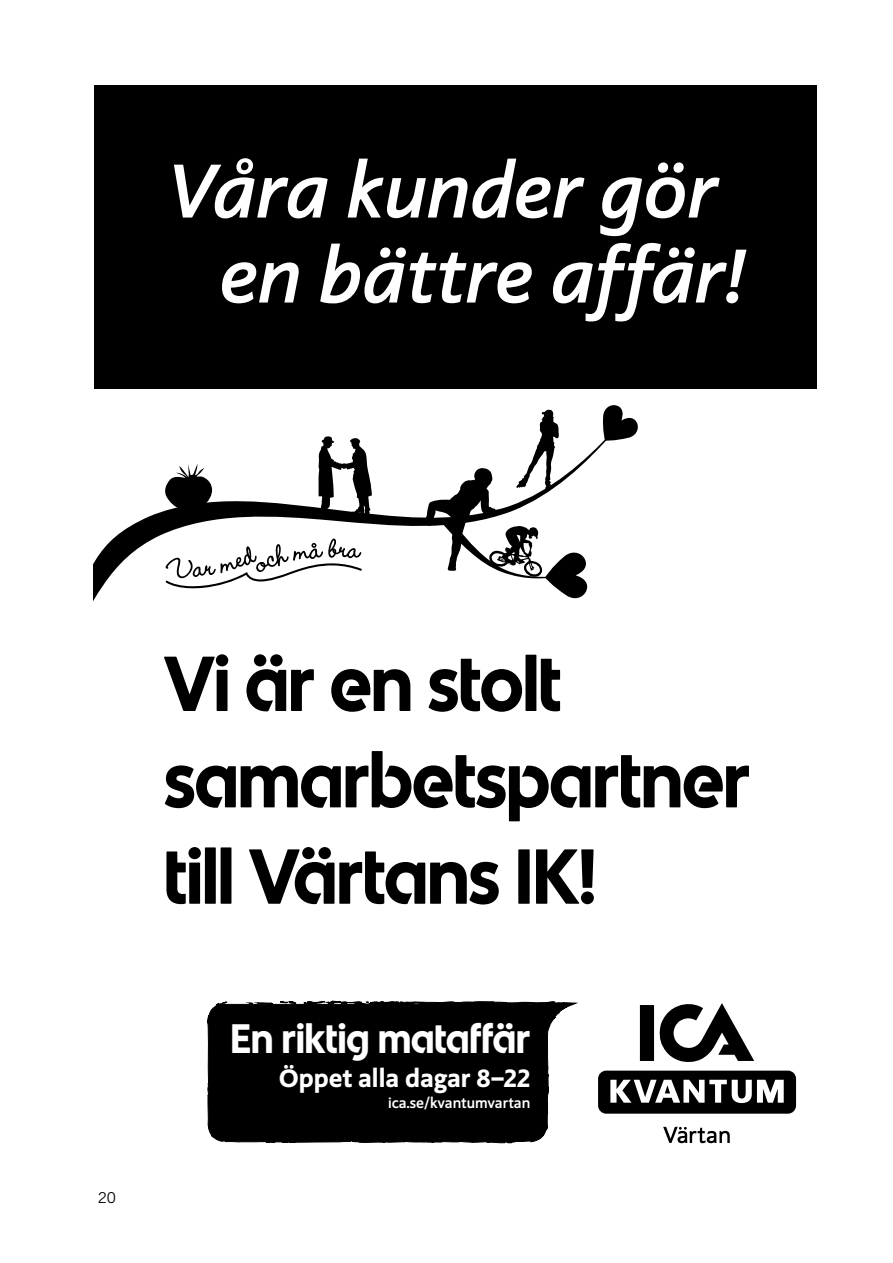
<style>
.page{position:relative;width:893px;height:1263px;background:#fff}
.page>*{position:absolute;margin:0;border:0;box-sizing:border-box;transform-origin:0 0}
.t1{font:700 77.7px/96.3px "ICA Rubrik";letter-spacing:-.01em;color:#000}
.t2{font:italic 700 75.6px/84.9px "ICA Text";color:#fff}
.t3{font:700 41.1px "ICA Rubrik";color:#fff}
.t4{font:900 24.75px "ICA Text";color:#fff}
.t5{font:15px "Trade Gothic";color:#000}
.t6{font:700 14.55px "ICA Text";color:#fff}
</style>
<div class="page">
<svg style="left:640px;top:1003px;width:114px;height:59px"></svg>
<div style="left:598px;top:1070px;width:198px;height:44px;background:#000;border-radius:8px"></div>
<svg style="left:610px;top:1080px;width:174px;height:23px"></svg>
<svg style="left:663px;top:1127px;width:67px;height:16px"></svg>
<svg style="left:207px;top:1001px;width:371px;height:143px;background:#181818"></svg>
<svg style="left:249px;top:1000px;width:169px;height:5px"></svg>
<svg style="left:434px;top:1001px;width:29px;height:4px"></svg>
<svg style="left:215px;top:1001px;width:13px;height:5px"></svg>
<div style="left:94px;top:85px;width:722px;height:303px;background:#000"></div>
<svg style="left:94px;top:441px;width:512px;height:159px"></svg>
<svg style="left:163px;top:464px;width:50px;height:47px"></svg>
<svg style="left:602px;top:405px;width:36px;height:36px"></svg>
<svg style="left:318px;top:436px;width:54px;height:79px"></svg>
<svg style="left:415px;top:410px;width:172px;height:190px"></svg>
<svg style="left:166px;top:539px;width:196px;height:49px"></svg>
<p class="t2" style="left:220px;top:149px;width:526px;text-indent:-53px">Våra kunder gör en bättre affär!</p>
<p class="t5" style="left:98px;top:1189px;width:20px">20</p>
<p class="t1" style="left:164px;top:636px;width:588px">Vi är en stolt samarbetspartner till Värtans IK!</p>
<p class="t3" style="left:230px;top:1013px;width:301px">En riktig mataffär</p>
<p class="t4" style="left:279px;top:1063px;width:253px">Öppet alla dagar 8–22</p>
<p class="t6" style="left:388px;top:1094px;width:144px">ica.se/kvantumvartan</p>
</div>
